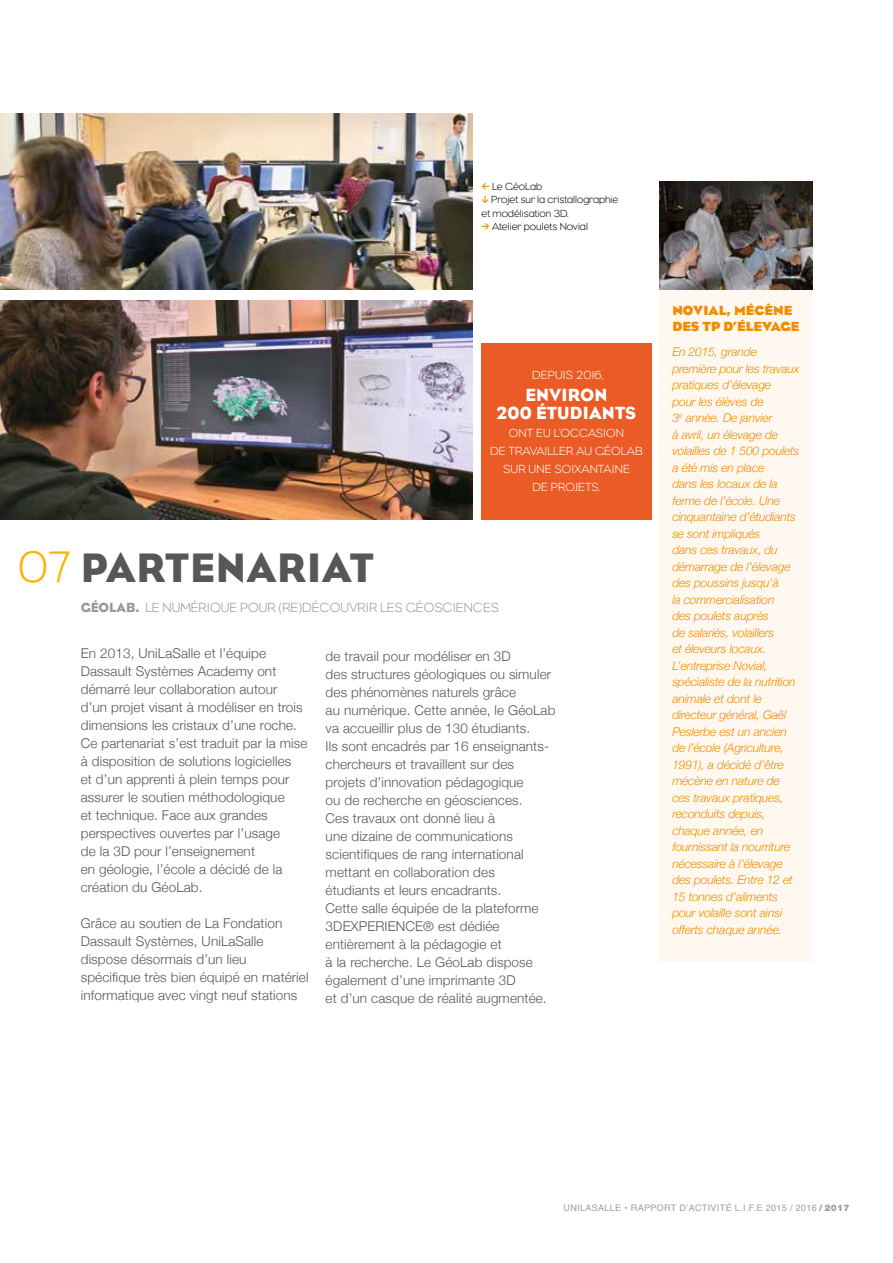
<style>
.page{position:relative;width:893px;height:1263px;background:#fff}
.page>*{position:absolute;margin:0;border:0;box-sizing:border-box;transform-origin:0 0}
.t1{font:42px "Eagle";letter-spacing:.02em;color:#575756}
.t2{font:18px/18px "Eagle";letter-spacing:.01em;color:#fff;text-align:center}
.t3{font:300 13.5px/18px "Helvetica Neue";letter-spacing:.01em;color:#575756}
.t4{font:300 13.5px "Eagle";color:#999898}
.t5{font:700 13.5px/16.5px "Eagle";color:#f28c00}
.t6{font:italic 300 12px/16.5px "Helvetica Neue";letter-spacing:-.01em;color:#f28c00}
.t7{font:300 12px/18px "Eagle";letter-spacing:.01em;color:#fff;text-align:center}
.t8{font:300 10.5px/13.5px "Eagle";color:#000}
.t9{font:9px "Helvetica";letter-spacing:.04em;color:#9d9d9c}
.s1{font-family:"Tabac Sans";font-weight:500;color:#f28c00}
.s2{font-weight:300;font-size:45px;color:#fab400}
.s3{font-weight:400}
.s4{font-family:"Helvetica Neue LT";font-weight:900}
</style>
<div class="page">
<div style="left:660px;top:284px;width:152px;height:677px;background:#fff8f0"></div>
<img style="left:0;top:300px;width:472px;height:219px">
<img style="left:0;top:114px;width:472px;height:176px">
<img style="left:660px;top:181px;width:152px;height:109px">
<div style="left:481px;top:343px;width:170px;height:176px;background:#eb5b25"></div>
<p class="t8" style="left:481px;top:179px;width:138px"><span class="s1">←</span> Le GéoLab<br><span class="s1">↓</span> Projet sur la cristallographie et modélisation 3D.</p>
<p class="t8" style="left:481px;top:220px;width:108px"><span class="s1">→</span> Atelier poulets Novial</p>
<h1 class="t1" style="left:18px;top:544px;width:358px"><span class="s2">07</span> PARTENARIAT</h1>
<p class="t7" style="left:532px;top:366px;width:73px">DEPUIS 2016,</p>
<h2 class="t2" style="left:497px;top:386px;width:141px">ENVIRON<br>200 ÉTUDIANTS</h2>
<p class="t7" style="left:490px;top:424px;width:154px">ONT EU L’OCCASION<br>DE TRAVAILLER AU GÉOLAB<br>SUR UNE SOIXANTAINE<br>DE PROJETS.</p>
<p class="t4" style="left:81px;top:600px;width:420px"><span class="s3">GÉOLAB.</span> LE NUMÉRIQUE POUR (RE)DÉCOUVRIR LES GÉOSCIENCES</p>
<p class="t3" style="left:81px;top:643px;width:228px">En 2013, UniLaSalle et l’équipe Dassault Systèmes Academy ont démarré leur collaboration autour<br>d’un projet visant à modéliser en trois dimensions les cristaux d’une roche.<br>Ce partenariat s’est traduit par la mise à disposition de solutions logicielles<br>et d’un apprenti à plein temps pour assurer le soutien méthodologique<br>et technique. Face aux grandes perspectives ouvertes par l’usage<br>de la 3D pour l’enseignement<br>en géologie, l’école a décidé de la création du GéoLab.</p>
<p class="t3" style="left:81px;top:913px;width:229px">Grâce au soutien de La Fondation Dassault Systèmes, UniLaSalle dispose désormais d’un lieu spécifique très bien équipé en matériel informatique avec vingt neuf stations</p>
<p class="t3" style="left:326px;top:646px;width:231px">de travail pour modéliser en 3D<br>des structures géologiques ou simuler des phénomènes naturels grâce<br>au numérique. Cette année, le GéoLab va accueillir plus de 130 étudiants.<br>Ils sont encadrés par 16 enseignants&shy;chercheurs et travaillent sur des projets d’innovation pédagogique<br>ou de recherche en géosciences.<br>Ces travaux ont donné lieu à<br>une dizaine de communications scientifiques de rang international mettant en collaboration des<br>étudiants et leurs encadrants.<br>Cette salle équipée de la plateforme 3DEXPERIENCE® est dédiée entièrement à la pédagogie et<br>à la recherche. Le GéoLab dispose également d’une imprimante 3D<br>et d’un casque de réalité augmentée.</p>
<p class="t5" style="left:672px;top:302px;width:129px">NOVIAL, MÉCÈNE<br>DES TP D’ÉLEVAGE</p>
<p class="t6" style="left:672px;top:343px;width:129px">En 2015, grande première pour les travaux pratiques d’élevage<br>pour les élèves de<br>3<sup>e</sup> année. De janvier<br>à avril, un élevage de volailles de 1 500 poulets a été mis en place<br>dans les locaux de la ferme de l’école. Une cinquantaine d’étudiants se sont impliqués<br>dans ces travaux, du démarrage de l’élevage des poussins jusqu’à<br>la commercialisation<br>des poulets auprès<br>de salariés, volaillers<br>et éleveurs locaux.<br>L’entreprise Novial, spécialiste de la nutrition animale et dont le directeur général, Gaël<br>Peslerbe est un ancien de l’école (Agriculture,<br>1991), a décidé d’être mécène en nature de ces travaux pratiques, reconduits depuis, chaque année, en fournissant la nourriture nécessaire à l’élevage des poulets. Entre 12 et<br>15 tonnes d’aliments pour volaille sont ainsi offerts chaque année.</p>
<p class="t9" style="left:563px;top:1201px;width:288px">UNILASALLE • RAPPORT D’ACTIVITÉ L.I.F.E 2015 / 2016 <span class="s4">/ 2017</span></p>
</div>
